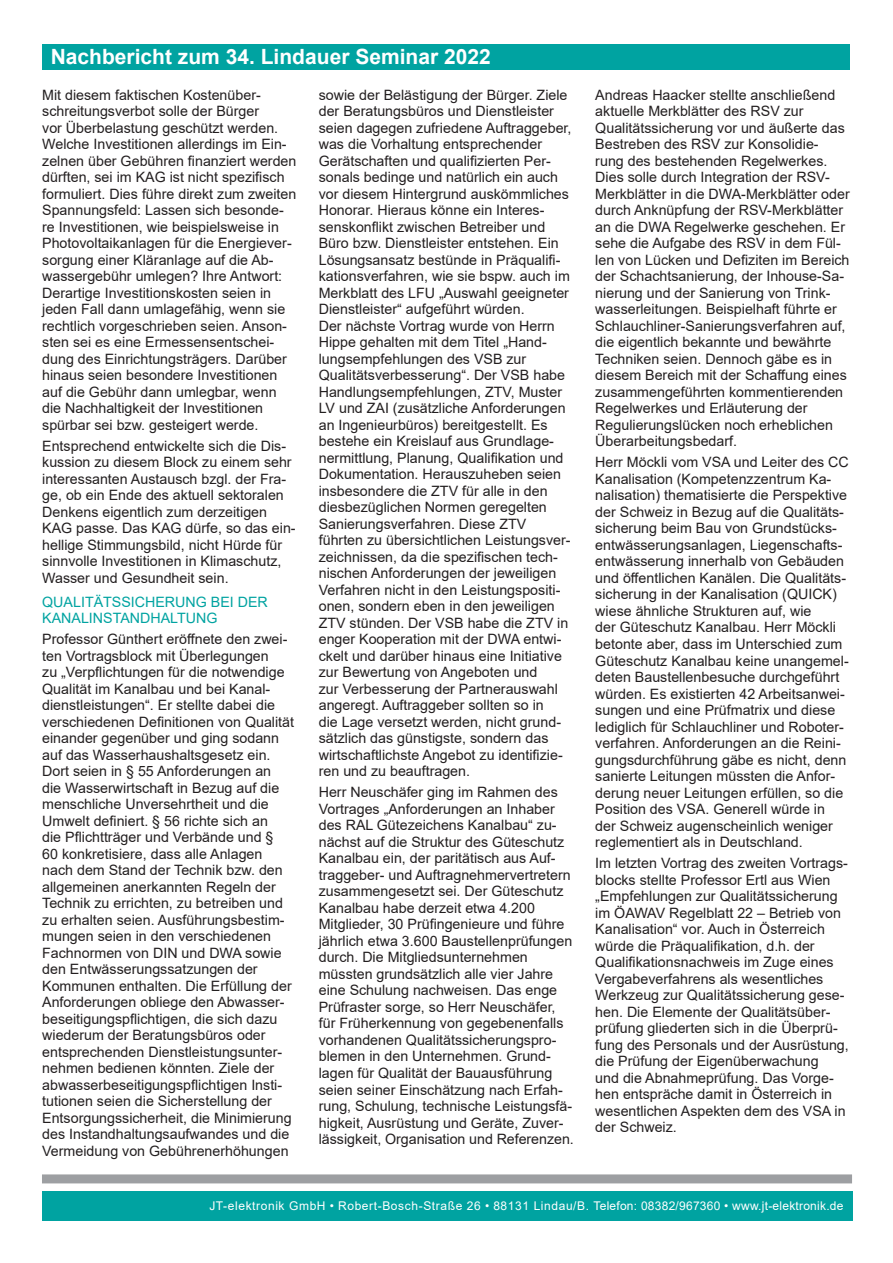
<style>
.page{position:relative;width:893px;height:1263px;background:#fff}
.page>*{position:absolute;margin:0;border:0;box-sizing:border-box;transform-origin:0 0}
.t1{font:700 21px "Arial";color:#fff}
.t2{font:14.25px/16.5px "Arial";color:#231f20}
.t3{font:14.25px/16.5px "Arial";color:#00a3a1}
.t4{font:12px "Arial";letter-spacing:.05em;color:#fff}
</style>
<div class="page">
<div style="left:42px;top:1174px;width:810px;height:9px;background:#9d9fa2"></div>
<div style="left:42px;top:1191px;width:810px;height:29px;background:#00a3a1"></div>
<div style="left:42px;top:45px;width:808px;height:25px;background:#00a3a1"></div>
<h1 class="t1" style="left:51px;top:42px;width:441px">Nachbericht zum 34. Lindauer Seminar 2022</h1>
<p class="t2" style="left:42px;top:86px;width:256px">Mit diesem faktischen Kostenüber&shy;schreitungsverbot solle der Bürger<br>vor Überbelastung geschützt werden.<br>Welche Investitionen allerdings im Ein&shy;zelnen über Gebühren finanziert werden dürften, sei im KAG ist nicht spezifisch formuliert. Dies führe direkt zum zweiten Spannungsfeld: Lassen sich besonde&shy;re Investitionen, wie beispielsweise in Photovoltaikanlagen für die Energiever&shy;sorgung einer Kläranlage auf die Ab&shy;wassergebühr umlegen? Ihre Antwort:<br>Derartige Investitionskosten seien in jeden Fall dann umlagefähig, wenn sie rechtlich vorgeschrieben seien. Anson&shy;sten sei es eine Ermessensentschei&shy;dung des Einrichtungsträgers. Darüber hinaus seien besondere Investitionen auf die Gebühr dann umlegbar, wenn die Nachhaltigkeit der Investitionen spürbar sei bzw. gesteigert werde.</p>
<p class="t2" style="left:42px;top:437px;width:255px">Entsprechend entwickelte sich die Dis&shy;kussion zu diesem Block zu einem sehr interessanten Austausch bzgl. der Fra&shy;ge, ob ein Ende des aktuell sektoralen Denkens eigentlich zum derzeitigen KAG passe. Das KAG dürfe, so das ein&shy;hellige Stimmungsbild, nicht Hürde für sinnvolle Investitionen in Klimaschutz, Wasser und Gesundheit sein.</p>
<p class="t3" style="left:42px;top:593px;width:227px">QUALITÄTSSICHERUNG BEI DER<br>KANALINSTANDHALTUNG</p>
<p class="t2" style="left:42px;top:631px;width:253px">Professor Günthert eröffnete den zwei&shy;ten Vortragsblock mit Überlegungen<br>zu „Verpflichtungen für die notwendige Qualität im Kanalbau und bei Kanal&shy;dienstleistungen“. Er stellte dabei die verschiedenen Definitionen von Qualität einander gegenüber und ging sodann auf das Wasserhaushaltsgesetz ein.<br>Dort seien in § 55 Anforderungen an<br>die Wasserwirtschaft in Bezug auf die menschliche Unversehrtheit und die Umwelt definiert. § 56 richte sich an<br>die Pflichtträger und Verbände und §<br>60 konkretisiere, dass alle Anlagen nach dem Stand der Technik bzw. den allgemeinen anerkannten Regeln der Technik zu errichten, zu betreiben und zu erhalten seien. Ausführungsbestim&shy;mungen seien in den verschiedenen Fachnormen von DIN und DWA sowie den Entwässerungssatzungen der Kommunen enthalten. Die Erfüllung der Anforderungen obliege den Abwasser&shy;beseitigungspflichtigen, die sich dazu wiederum der Beratungsbüros oder entsprechenden Dienstleistungsunter&shy;nehmen bedienen könnten. Ziele der abwasserbeseitigungspflichtigen Insti&shy;tutionen seien die Sicherstellung der Entsorgungssicherheit, die Minimierung des Instandhaltungsaufwandes und die Vermeidung von Gebührenerhöhungen</p>
<p class="t2" style="left:319px;top:86px;width:254px">sowie der Belästigung der Bürger. Ziele der Beratungsbüros und Dienstleister seien dagegen zufriedene Auftraggeber, was die Vorhaltung entsprechender Gerätschaften und qualifizierten Per&shy;sonals bedinge und natürlich ein auch vor diesem Hintergrund auskömmliches Honorar. Hieraus könne ein Interes&shy;senskonflikt zwischen Betreiber und Büro bzw. Dienstleister entstehen. Ein Lösungsansatz bestünde in Präqualifi&shy;kationsverfahren, wie sie bspw. auch im Merkblatt des LFU „Auswahl geeigneter Dienstleister“ aufgeführt würden.<br>Der nächste Vortrag wurde von Herrn Hippe gehalten mit dem Titel „Hand&shy;lungsempfehlungen des VSB zur Qualitätsverbesserung“. Der VSB habe Handlungsempfehlungen, ZTV, Muster LV und ZAI (zusätzliche Anforderungen an Ingenieurbüros) bereitgestellt. Es bestehe ein Kreislauf aus Grundlage&shy;nermittlung, Planung, Qualifikation und Dokumentation. Herauszuheben seien insbesondere die ZTV für alle in den diesbezüglichen Normen geregelten Sanierungsverfahren. Diese ZTV führten zu übersichtlichen Leistungsver&shy;zeichnissen, da die spezifischen tech&shy;nischen Anforderungen der jeweiligen Verfahren nicht in den Leistungspositi&shy;onen, sondern eben in den jeweiligen ZTV stünden. Der VSB habe die ZTV in enger Kooperation mit der DWA entwi&shy;ckelt und darüber hinaus eine Initiative zur Bewertung von Angeboten und<br>zur Verbesserung der Partnerauswahl angeregt. Auftraggeber sollten so in<br>die Lage versetzt werden, nicht grund&shy;sätzlich das günstigste, sondern das wirtschaftlichste Angebot zu identifizie&shy;ren und zu beauftragen.</p>
<p class="t2" style="left:319px;top:784px;width:257px">Herr Neuschäfer ging im Rahmen des Vortrages „Anforderungen an Inhaber des RAL Gütezeichens Kanalbau“ zu&shy;nächst auf die Struktur des Güteschutz Kanalbau ein, der paritätisch aus Auf&shy;traggeber- und Auftragnehmervertretern zusammengesetzt sei. Der Güteschutz Kanalbau habe derzeit etwa 4.200<br>Mitglieder, 30 Prüfingenieure und führe jährlich etwa 3.600 Baustellenprüfungen durch. Die Mitgliedsunternehmen müssten grundsätzlich alle vier Jahre eine Schulung nachweisen. Das enge Prüfraster sorge, so Herr Neuschäfer, für Früherkennung von gegebenenfalls vorhandenen Qualitätssicherungspro&shy;blemen in den Unternehmen. Grund&shy;lagen für Qualität der Bauausführung seien seiner Einschätzung nach Erfah&shy;rung, Schulung, technische Leistungsfä&shy;higkeit, Ausrüstung und Geräte, Zuver&shy;lässigkeit, Organisation und Referenzen.</p>
<p class="t2" style="left:595px;top:87px;width:256px">Andreas Haacker stellte anschließend aktuelle Merkblätter des RSV zur Qualitätssicherung vor und äußerte das Bestreben des RSV zur Konsolidie&shy;rung des bestehenden Regelwerkes.<br>Dies solle durch Integration der RSV-Merkblätter in die DWA-Merkblätter oder durch Anknüpfung der RSV-Merkblätter an die DWA Regelwerke geschehen. Er sehe die Aufgabe des RSV in dem Fül&shy;len von Lücken und Defiziten im Bereich der Schachtsanierung, der Inhouse-Sa&shy;nierung und der Sanierung von Trink&shy;wasserleitungen. Beispielhaft führte er Schlauchliner-Sanierungsverfahren auf, die eigentlich bekannte und bewährte Techniken seien. Dennoch gäbe es in diesem Bereich mit der Schaffung eines zusammengeführten kommentierenden Regelwerkes und Erläuterung der Regulierungslücken noch erheblichen Überarbeitungsbedarf.</p>
<p class="t2" style="left:595px;top:454px;width:255px">Herr Möckli vom VSA und Leiter des CC Kanalisation (Kompetenzzentrum Ka&shy;nalisation) thematisierte die Perspektive der Schweiz in Bezug auf die Qualitäts&shy;sicherung beim Bau von Grundstücks&shy;entwässerungsanlagen, Liegenschafts&shy;entwässerung innerhalb von Gebäuden und öffentlichen Kanälen. Die Qualitäts&shy;sicherung in der Kanalisation (QUICK) wiese ähnliche Strukturen auf, wie<br>der Güteschutz Kanalbau. Herr Möckli betonte aber, dass im Unterschied zum Güteschutz Kanalbau keine unangemel&shy;deten Baustellenbesuche durchgeführt würden. Es existierten 42 Arbeitsanwei&shy;sungen und eine Prüfmatrix und diese lediglich für Schlauchliner und Roboter&shy;verfahren. Anforderungen an die Reini&shy;gungsdurchführung gäbe es nicht, denn sanierte Leitungen müssten die Anfor&shy;derung neuer Leitungen erfüllen, so die Position des VSA. Generell würde in der Schweiz augenscheinlich weniger reglementiert als in Deutschland.</p>
<p class="t2" style="left:595px;top:855px;width:255px">Im letzten Vortrag des zweiten Vortrags&shy;blocks stellte Professor Ertl aus Wien „Empfehlungen zur Qualitätssicherung im ÖAWAV Regelblatt 22 – Betrieb von Kanalisation“ vor. Auch in Österreich würde die Präqualifikation, d.h. der Qualifikationsnachweis im Zuge eines Vergabeverfahrens als wesentliches Werkzeug zur Qualitätssicherung gese&shy;hen. Die Elemente der Qualitätsüber&shy;prüfung gliederten sich in die Überprü&shy;fung des Personals und der Ausrüstung, die Prüfung der Eigenüberwachung<br>und die Abnahmeprüfung. Das Vorge&shy;hen entspräche damit in Österreich in wesentlichen Aspekten dem des VSA in der Schweiz.</p>
<p class="t4" style="left:209px;top:1197px;width:636px">JT-elektronik GmbH • Robert-Bosch-Straße 26 • 88131 Lindau/B. Telefon: 08382/967360 • www.jt-elektronik.de</p>
</div>
